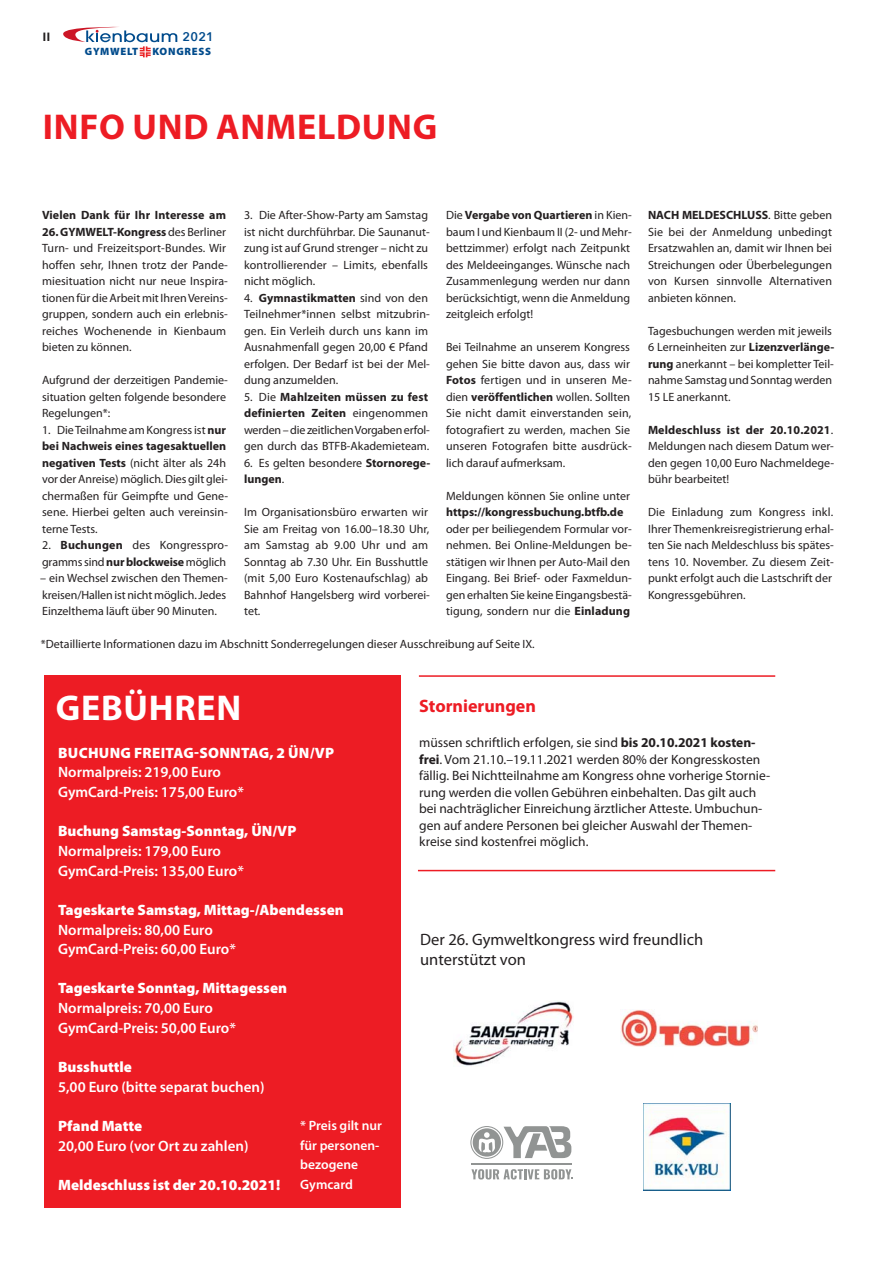
<style>
.page{position:relative;width:893px;height:1263px;background:#fff}
.page>*{position:absolute;margin:0;border:0;box-sizing:border-box;transform-origin:0 0}
.t1{font:700 36px "Myriad Pro";letter-spacing:.02em;color:#ed1c24}
.t2{font:700 36px "Myriad Pro";letter-spacing:.02em;color:#fff}
.t3{font:700 18px "Myriad Pro";color:#ed1c24}
.t4{font:16.5px/19.8px "Myriad Pro";color:#231f20}
.t5{font:600 15px/19.6px "Myriad Pro";color:#fff}
.t6{font:900 15px "Myriad Pro";color:#fff}
.t7{font:900 15px "Myriad Pro";letter-spacing:.02em;color:#fff}
.t8{font:13.5px/16.5px "Myriad Pro";color:#231f20}
.t9{font:600 13.5px/19.6px "Myriad Pro";color:#fff}
.t10{font:600 12.45px "Avenir Next";color:#004b8c}
.t11{font:12px/16.5px "Myriad Pro";color:#231f20}
.t12{font:700 12px "Myriad Pro";color:#231f20}
.t13{font:700 12px "Gotham";color:#231f20}
.t14{font:900 10.65px "Myriad Pro";letter-spacing:.07em;color:#004b8c}
.s1{font-weight:700}
</style>
<div class="page">
<div style="left:45px;top:675px;width:356px;height:533px;background:#ed1c24"></div>
<img style="left:454px;top:1001px;width:119px;height:65px">
<img style="left:620px;top:1010px;width:138px;height:36px">
<img style="left:643px;top:1103px;width:88px;height:87px">
<svg style="left:471px;top:1169px;width:102px;height:11px"></svg>
<hr style="left:471px;top:1163px;width:100px;height:1px;background:#919493">
<svg style="left:470px;top:1126px;width:101px;height:33px"></svg>
<hr style="left:419px;top:675px;width:356px;height:2px;background:#ed1c24">
<hr style="left:418px;top:870px;width:357px;height:1px;background:#ed1c24">
<svg style="left:63px;top:26px;width:114px;height:31px"></svg>
<p class="t13" style="left:42px;top:30px;width:10px">II</p>
<p class="t10" style="left:183px;top:29px;width:33px">2021</p>
<p class="t14" style="left:85px;top:48px;width:55px">GYMWELT</p>
<p class="t14" style="left:152px;top:48px;width:60px">KONGRESS</p>
<h1 class="t1" style="left:43px;top:113px;width:396px">INFO UND ANMELDUNG</h1>
<p class="t12" style="left:42px;top:210px;width:185px">Vielen Dank für Ihr Interesse am</p>
<p class="t11" style="left:42px;top:224px;width:187px"><span class="s1">26. GYMWELT-Kongress</span> des Berliner Turn- und Freizeitsport-Bundes. Wir hoffen sehr, Ihnen trotz der Pande&shy;miesituation nicht nur neue Inspira&shy;tionen für die Arbeit mit Ihren Vereins&shy;gruppen, sondern auch ein erlebnis&shy;reiches Wochenende in Kienbaum bieten zu können.</p>
<p class="t11" style="left:42px;top:373px;width:187px">Aufgrund der derzeitigen Pandemie&shy;situation gelten folgende besondere<br>Regelungen*:</p>
<p class="t11" style="left:42px;top:422px;width:188px">1. Die Teilnahme am Kongress ist <span class="s1">nur bei Nachweis eines tagesaktuellen negativen Tests</span> (nicht älter als 24h vor der Anreise) möglich. Dies gilt glei&shy;chermaßen für Geimpfte und Gene&shy;sene. Hierbei gelten auch vereinsin&shy;terne Tests.</p>
<p class="t11" style="left:42px;top:538px;width:187px">2. <span class="s1">Buchungen</span> des Kongresspro&shy;gramms sind <span class="s1">nur blockweise</span> möglich</p>
<p class="t11" style="left:40px;top:571px;width:189px">– ein Wechsel zwischen den Themen&shy;kreisen/Hallen ist nicht möglich. Jedes<br>Einzelthema läuft über 90 Minuten.</p>
<p class="t11" style="left:244px;top:208px;width:187px">3. Die After-Show-Party am Samstag ist nicht durchführbar. Die Saunanut&shy;zung ist auf Grund strenger – nicht zu kontrollierender – Limits, ebenfalls nicht möglich.</p>
<p class="t11" style="left:244px;top:290px;width:187px">4. <span class="s1">Gymnastikmatten</span> sind von den<br>Teilnehmer*innen selbst mitzubrin&shy;gen. Ein Verleih durch uns kann im<br>Ausnahmenfall gegen 20,00 € Pfand erfolgen. Der Bedarf ist bei der Mel&shy;dung anzumelden.</p>
<p class="t11" style="left:244px;top:389px;width:187px">5. Die <span class="s1">Mahlzeiten müssen zu fest definierten Zeiten</span> eingenommen werden – die zeitlichen Vorgaben erfol&shy;gen durch das BTFB-Akademieteam.</p>
<p class="t11" style="left:244px;top:455px;width:188px">6. Es gelten besondere <span class="s1">Stornorege&shy;lungen</span>.</p>
<p class="t11" style="left:244px;top:505px;width:187px">Im Organisationsbüro erwarten wir<br>Sie am Freitag von 16.00–18.30 Uhr, am Samstag ab 9.00 Uhr und am<br>Sonntag ab 7.30 Uhr. Ein Busshuttle (mit 5,00 Euro Kostenaufschlag) ab<br>Bahnhof Hangelsberg wird vorberei&shy;tet.</p>
<p class="t11" style="left:446px;top:208px;width:187px">Die <span class="s1">Vergabe von Quartieren</span> in Kien&shy;baum I und Kienbaum II (2- und Mehr&shy;bettzimmer) erfolgt nach Zeitpunkt des Meldeeinganges. Wünsche nach<br>Zusammenlegung werden nur dann berücksichtigt, wenn die Anmeldung zeitgleich erfolgt!</p>
<p class="t11" style="left:446px;top:340px;width:187px">Bei Teilnahme an unserem Kongress gehen Sie bitte davon aus, dass wir <span class="s1">Fotos</span> fertigen und in unseren Me&shy;dien <span class="s1">veröffentlichen</span> wollen. Sollten Sie nicht damit einverstanden sein, fotografiert zu werden, machen Sie unseren Fotografen bitte ausdrück&shy;lich darauf aufmerksam.</p>
<p class="t11" style="left:446px;top:488px;width:185px">Meldungen können Sie online unter</p>
<p class="t12" style="left:446px;top:507px;width:179px">https://kongressbuchung.btfb.de</p>
<p class="t11" style="left:446px;top:521px;width:187px">oder per beiliegendem Formular vor&shy;nehmen. Bei Online-Meldungen be&shy;stätigen wir Ihnen per Auto-Mail den Eingang. Bei Brief- oder Faxmeldun&shy;gen erhalten Sie keine Eingangsbestä&shy;tigung, sondern nur die <span class="s1">Einladung</span></p>
<p class="t11" style="left:41px;top:637px;width:495px">*Detaillierte Informationen dazu im Abschnitt Sonderregelungen dieser Ausschreibung auf Seite IX.</p>
<p class="t11" style="left:648px;top:208px;width:185px;text-align:justify"><span class="s1">NACH MELDESCHLUSS</span>. Bitte geben Sie bei der Anmeldung unbedingt Ersatzwahlen an, damit wir Ihnen bei Streichungen oder Überbelegungen von Kursen sinnvolle Alternativen anbieten können.</p>
<p class="t11" style="left:648px;top:323px;width:188px">Tagesbuchungen werden mit jeweils<br>6 Lerneinheiten zur <span class="s1">Lizenzverlänge&shy;rung</span> anerkannt – bei kompletter Teil&shy;nahme Samstag und Sonntag werden<br>15 LE anerkannt.</p>
<p class="t11" style="left:648px;top:422px;width:188px;text-align:justify"><span class="s1">Meldeschluss ist der 20.10.2021</span>.<br>Meldungen nach diesem Datum wer&shy;den gegen 10,00 Euro Nachmeldege&shy;bühr bearbeitet!</p>
<p class="t11" style="left:648px;top:505px;width:187px">Die Einladung zum Kongress inkl.<br>Ihrer Themenkreisregistrierung erhal&shy;ten Sie nach Meldeschluss bis spätes&shy;tens 10. November. Zu diesem Zeit&shy;punkt erfolgt auch die Lastschrift der Kongressgebühren.</p>
<h1 class="t2" style="left:56px;top:694px;width:187px">GEBÜHREN</h1>
<p class="t7" style="left:58px;top:747px;width:277px">BUCHUNG FREITAG-SONNTAG, 2 ÜN/VP</p>
<p class="t5" style="left:58px;top:763px;width:187px">Normalpreis: 219,00 Euro<br>GymCard-Preis: 175,00 Euro*</p>
<p class="t6" style="left:58px;top:826px;width:240px">Buchung Samstag-Sonntag, ÜN/VP</p>
<p class="t5" style="left:58px;top:842px;width:187px">Normalpreis: 179,00 Euro<br>GymCard-Preis: 135,00 Euro*</p>
<p class="t6" style="left:58px;top:904px;width:287px">Tageskarte Samstag, Mittag-/Abendessen</p>
<p class="t5" style="left:58px;top:921px;width:179px">Normalpreis: 80,00 Euro<br>GymCard-Preis: 60,00 Euro*</p>
<p class="t6" style="left:58px;top:983px;width:230px">Tageskarte Sonntag, Mittagessen</p>
<p class="t5" style="left:58px;top:999px;width:179px">Normalpreis: 70,00 Euro<br>GymCard-Preis: 50,00 Euro*</p>
<p class="t6" style="left:58px;top:1061px;width:75px">Busshuttle</p>
<p class="t5" style="left:58px;top:1078px;width:208px">5,00 Euro (bitte separat buchen)</p>
<p class="t6" style="left:58px;top:1120px;width:86px">Pfand Matte</p>
<p class="t5" style="left:58px;top:1137px;width:192px">20,00 Euro (vor Ort zu zahlen)</p>
<p class="t6" style="left:58px;top:1179px;width:224px">Meldeschluss ist der 20.10.2021!</p>
<p class="t9" style="left:300px;top:1116px;width:83px">* Preis gilt nur für personen&shy;bezogene<br>Gymcard</p>
<h2 class="t3" style="left:419px;top:700px;width:118px">Stornierungen</h2>
<p class="t8" style="left:419px;top:735px;width:353px">müssen schriftlich erfolgen, sie sind <span class="s1">bis 20.10.2021 kosten&shy;frei</span>. Vom 21.10.–19.11.2021 werden 80% der Kongresskosten fällig. Bei Nichtteilnahme am Kongress ohne vorherige Stornie&shy;rung werden die vollen Gebühren einbehalten. Das gilt auch bei nachträglicher Einreichung ärztlicher Atteste. Umbuchun&shy;gen auf andere Personen bei gleicher Auswahl der Themen&shy;kreise sind kostenfrei möglich.</p>
<h3 class="t4" style="left:420px;top:930px;width:284px">Der 26. Gymweltkongress wird freundlich unterstützt von</h3>
</div>
